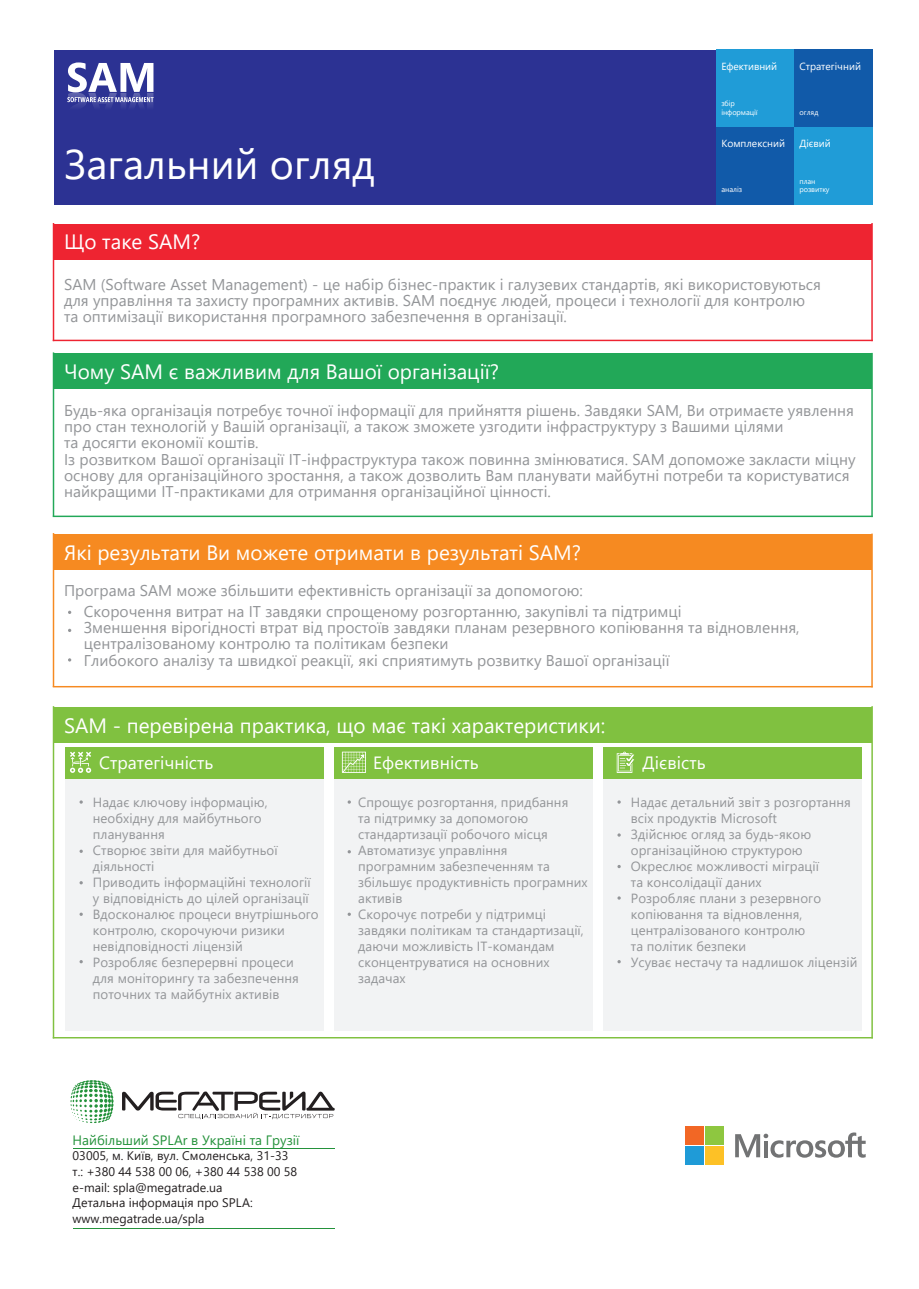
<style>
.page{position:relative;width:919px;height:1289px;background:#fff}
.page>*{position:absolute;margin:0;border:0;box-sizing:border-box;transform-origin:0 0}
.t1{font:41.25px "Segoe UI";color:#fff}
.t2{font:20.7px "Segoe UI";color:#fff}
.t3{font:17.7px "Segoe UI";letter-spacing:.005em;color:#fff}
.t4{font:15.6px/16.2px "Segoe UI";color:#939598}
.t5{font:13.5px "Segoe UI";color:#24923b}
.t6{font:13.35px/15.9px "Segoe UI";letter-spacing:.005em;color:#939598}
.t7{font:12.45px/15.5px "Segoe UI";color:#231f20}
.t8{font:10.2px "Segoe UI";color:#fff}
.t9{font:7.5px/8.9px "Segoe UI";letter-spacing:-.01em;color:#fff}
</style>
<div class="page">
<svg style="left:70px;top:1080px;width:43px;height:43px"></svg>
<svg style="left:122px;top:1091px;width:212px;height:28px"></svg>
<div style="left:54px;top:50px;width:662px;height:154px;background:#2c3293"></div>
<div style="left:53px;top:224px;width:819px;height:35px;background:#ee2431"></div>
<hr style="left:53px;top:223px;width:1px;height:118px;background:#ee2431">
<hr style="left:871px;top:223px;width:1px;height:118px;background:#ee2431">
<hr style="left:53px;top:340px;width:819px;height:1px;background:#ee2431">
<div style="left:53px;top:353px;width:819px;height:36px;background:#22a858"></div>
<hr style="left:53px;top:352px;width:1px;height:164px;background:#22a858">
<hr style="left:871px;top:353px;width:1px;height:164px;background:#22a858">
<hr style="left:53px;top:515px;width:819px;height:2px;background:#22a858">
<div style="left:53px;top:534px;width:819px;height:35px;background:#f68a21"></div>
<hr style="left:53px;top:533px;width:1px;height:154px;background:#f68a21">
<hr style="left:871px;top:533px;width:1px;height:154px;background:#f68a21">
<hr style="left:53px;top:686px;width:819px;height:1px;background:#f68a21">
<div style="left:53px;top:707px;width:819px;height:35px;background:#80c140"></div>
<hr style="left:53px;top:706px;width:1px;height:332px;background:#80c140">
<hr style="left:871px;top:706px;width:1px;height:332px;background:#80c140">
<hr style="left:53px;top:1036px;width:819px;height:2px;background:#80c140">
<div style="left:716px;top:50px;width:77px;height:77px;background:#209cd7"></div>
<div style="left:793px;top:50px;width:79px;height:77px;background:#115aa9"></div>
<div style="left:716px;top:127px;width:77px;height:77px;background:#115aa9"></div>
<div style="left:793px;top:127px;width:79px;height:77px;background:#209cd7"></div>
<div style="left:65px;top:747px;width:258px;height:31px;background:#80c140"></div>
<div style="left:334px;top:747px;width:258px;height:31px;background:#80c140"></div>
<div style="left:603px;top:747px;width:258px;height:31px;background:#80c140"></div>
<div style="left:65px;top:778px;width:258px;height:252px;background:#f2f3f4"></div>
<div style="left:334px;top:778px;width:258px;height:252px;background:#f2f3f4"></div>
<div style="left:603px;top:778px;width:258px;height:252px;background:#f2f3f4"></div>
<svg style="left:70px;top:751px;width:21px;height:22px"></svg>
<svg style="left:342px;top:751px;width:24px;height:22px"></svg>
<svg style="left:616px;top:751px;width:18px;height:22px"></svg>
<svg style="left:67px;top:62px;width:86px;height:45px"></svg>
<svg style="left:735px;top:1132px;width:130px;height:25px"></svg>
<div style="left:685px;top:1126px;width:18px;height:18px;background:#f26725"></div>
<div style="left:705px;top:1126px;width:18px;height:18px;background:#8ec740"></div>
<div style="left:685px;top:1146px;width:18px;height:18px;background:#1f9bd7"></div>
<div style="left:705px;top:1146px;width:18px;height:18px;background:#fdc126"></div>
<hr style="left:73px;top:1147px;width:261px;height:1px;background:#24923b">
<hr style="left:73px;top:1227px;width:261px;height:1px;background:#24923b">
<h1 class="t1" style="left:64px;top:131px;width:312px">Загальний огляд</h1>
<p class="t8" style="left:721px;top:58px;width:57px">Ефективний</p>
<p class="t9" style="left:721px;top:99px;width:38px">збір інформації</p>
<p class="t8" style="left:721px;top:136px;width:65px">Комплексний</p>
<p class="t9" style="left:721px;top:185px;width:22px">аналіз</p>
<p class="t8" style="left:799px;top:58px;width:63px">Стратегічний</p>
<p class="t9" style="left:799px;top:108px;width:20px">огляд</p>
<p class="t8" style="left:799px;top:136px;width:33px">Дієвий</p>
<p class="t9" style="left:799px;top:176px;width:32px">план розвитку</p>
<h2 class="t2" style="left:64px;top:225px;width:138px">Що таке SAM?</h2>
<p class="t4" style="left:64px;top:276px;width:758px">SAM (Software Asset Management) - це набір бізнес-практик і галузевих стандартів, які використовуються для управління та захисту програмних активів. SAM поєднує людей, процеси і технології для контролю та оптимізації використання програмного забезпечення в організації.</p>
<h2 class="t2" style="left:64px;top:355px;width:436px">Чому SAM є важливим для Вашої організації?</h2>
<p class="t4" style="left:64px;top:402px;width:793px">Будь-яка організація потребує точної інформації для прийняття рішень. Завдяки SAM, Ви отримаєте уявлення про стан технологій у Вашій організації, а також зможете узгодити інфраструктуру з Вашими цілями<br>та досягти економії коштів.<br>Із розвитком Вашої організації IT-інфраструктура також повинна змінюватися. SAM допоможе закласти міцну основу для організаційного зростання, а також дозволить Вам планувати майбутні потреби та користуватися найкращими IT-практиками для отримання організаційної цінності.</p>
<h2 class="t2" style="left:64px;top:536px;width:518px">Які результати Ви можете отримати в результаті SAM?</h2>
<p class="t4" style="left:84px;top:580px;width:599px;line-height:20.7px;text-indent:-20px">Програма SAM може збільшити ефективність організації за допомогою:<br>Скорочення витрат на IT завдяки спрощеному розгортанню, закупівлі та підтримці</p>
<p class="t4" style="left:84px;top:619px;width:717px">Зменшення вірогідності втрат від простоїв завдяки планам резервного копіювання та відновлення, централізованому контролю та політикам безпеки<br>Глибокого аналізу та швидкої реакції, які сприятимуть розвитку Вашої організації</p>
<h2 class="t2" style="left:64px;top:708px;width:542px">SAM - перевірена практика, що має такі характеристики:</h2>
<p class="t3" style="left:99px;top:749px;width:116px">Стратегічність</p>
<p class="t3" style="left:373px;top:749px;width:107px">Ефективність</p>
<p class="t3" style="left:642px;top:749px;width:65px">Дієвість</p>
<p class="t6" style="left:631px;top:794px;width:228px">Надає детальний звіт з розгортання всіх продуктів Microsoft<br>Здійснює огляд за будь-якою організаційною структурою<br>Окреслює можливості міграції<br>та консолідації даних<br>Розробляє плани з резервного копіювання та відновлення, централізованого контролю<br>та політик безпеки<br>Усуває нестачу та надлишок ліцензій</p>
<p class="t6" style="left:358px;top:794px;width:231px">Спрощує розгортання, придбання<br>та підтримку за допомогою стандартизації робочого місця<br>Автоматизує управління програмним забезпеченням та збільшує продуктивність програмних активів<br>Скорочує потреби у підтримці завдяки політикам та стандартизації, даючи можливість IT-командам сконцентруватися на основних задачах</p>
<p class="t6" style="left:93px;top:794px;width:227px">Надає ключову інформацію, необхідну для майбутнього планування<br>Створює звіти для майбутньої діяльності<br>Приводить інформаційні технології у відповідність до цілей організації<br>Вдосконалює процеси внутрішнього контролю, скорочуючи ризики невідповідності ліцензій<br>Розробляє безперервні процеси<br>для моніторингу та забезпечення поточних та майбутніх активів</p>
<p class="t5" style="left:73px;top:1129px;width:228px">Найбільший SPLAr в Україні та Грузії</p>
<p class="t7" style="left:73px;top:1148px;width:226px">03005, м. Київ, вул. Смоленська, 31-33 т.: +380 44 538 00 06, +380 44 538 00 58 e-mail: spla@megatrade.ua<br>Детальна інформація про SPLA: www.megatrade.ua/spla</p>
</div>
